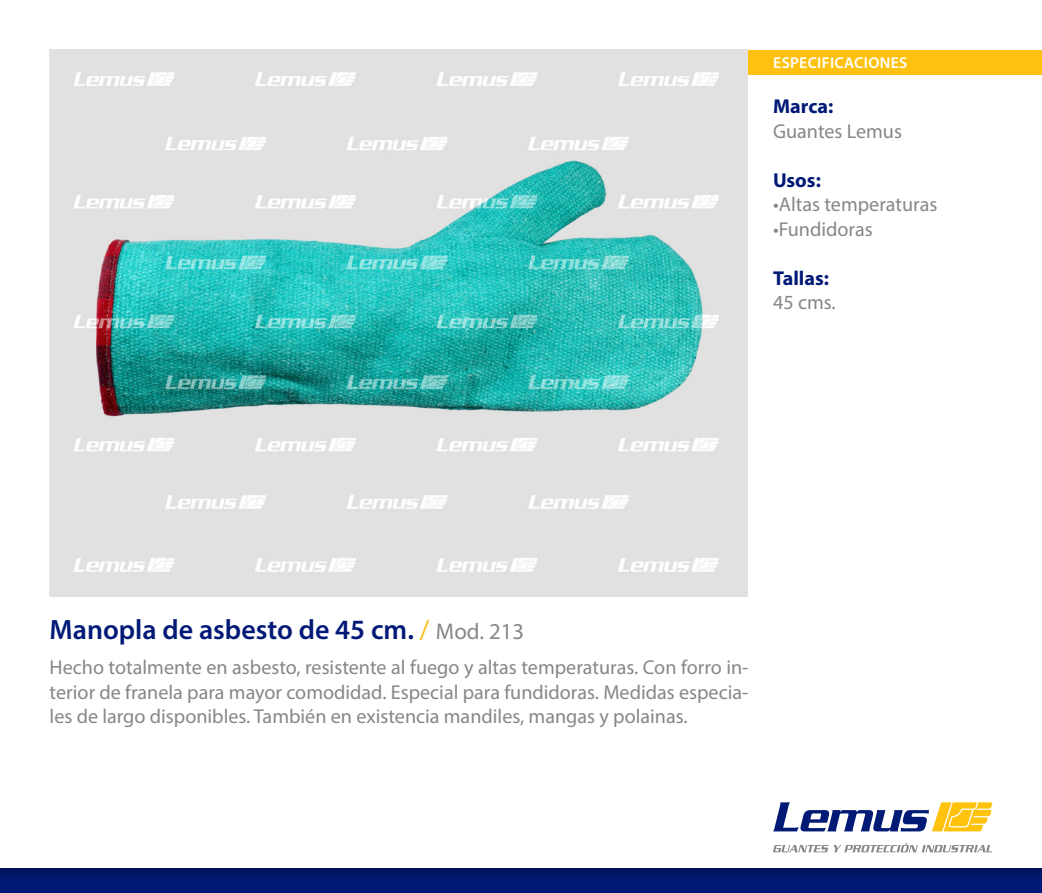
<style>
.page{position:relative;width:1042px;height:893px;background:#fff}
.page>*{position:absolute;margin:0;border:0;box-sizing:border-box;transform-origin:0 0}
.t1{font:600 28px "Myriad Pro";color:#001976}
.t2{font:20.12px/24.5px "Myriad Pro";color:#878787;text-align:justify}
.t3{font:700 20.12px "Myriad Pro";color:#001976}
.t4{font:600 15.75px "Myriad Pro";letter-spacing:.02em;color:#fff}
.s1{font-weight:400;color:#fabe19}
.s2{font-weight:400;font-size:22.75px;color:#878787}
</style>
<div class="page">
<img style="left:50px;top:50px;width:697px;height:546px">
<img style="left:0;top:868px;width:1042px;height:25px">
<div style="left:748px;top:50px;width:294px;height:24px;background:#ffc10f"></div>
<svg style="left:773px;top:802px;width:219px;height:29px"></svg>
<svg style="left:773px;top:843px;width:219px;height:9px"></svg>
<p class="t4" style="left:773px;top:53px;width:136px">ESPECIFICACIONES</p>
<p class="t3" style="left:773px;top:93px;width:62px">Marca:</p>
<p class="t2" style="left:773px;top:118px;width:130px">Guantes Lemus</p>
<p class="t3" style="left:773px;top:167px;width:49px">Usos:</p>
<p class="t2" style="left:773px;top:192px;width:166px">•Altas temperaturas</p>
<p class="t2" style="left:773px;top:216px;width:101px">•Fundidoras</p>
<p class="t3" style="left:773px;top:265px;width:57px">Tallas:</p>
<p class="t2" style="left:773px;top:290px;width:64px">45 cms.</p>
<h1 class="t1" style="left:50px;top:612px;width:476px">Manopla de asbesto de 45 cm. <span class="s1">/</span> <span class="s2">Mod. 213</span></h1>
<p class="t2" style="left:50px;top:655px;width:700px">Hecho totalmente en asbesto, resistente al fuego y altas temperaturas. Con forro in&shy;terior de franela para mayor comodidad. Especial para fundidoras. Medidas especia&shy;les de largo disponibles. También en existencia mandiles, mangas y polainas.</p>
</div>
